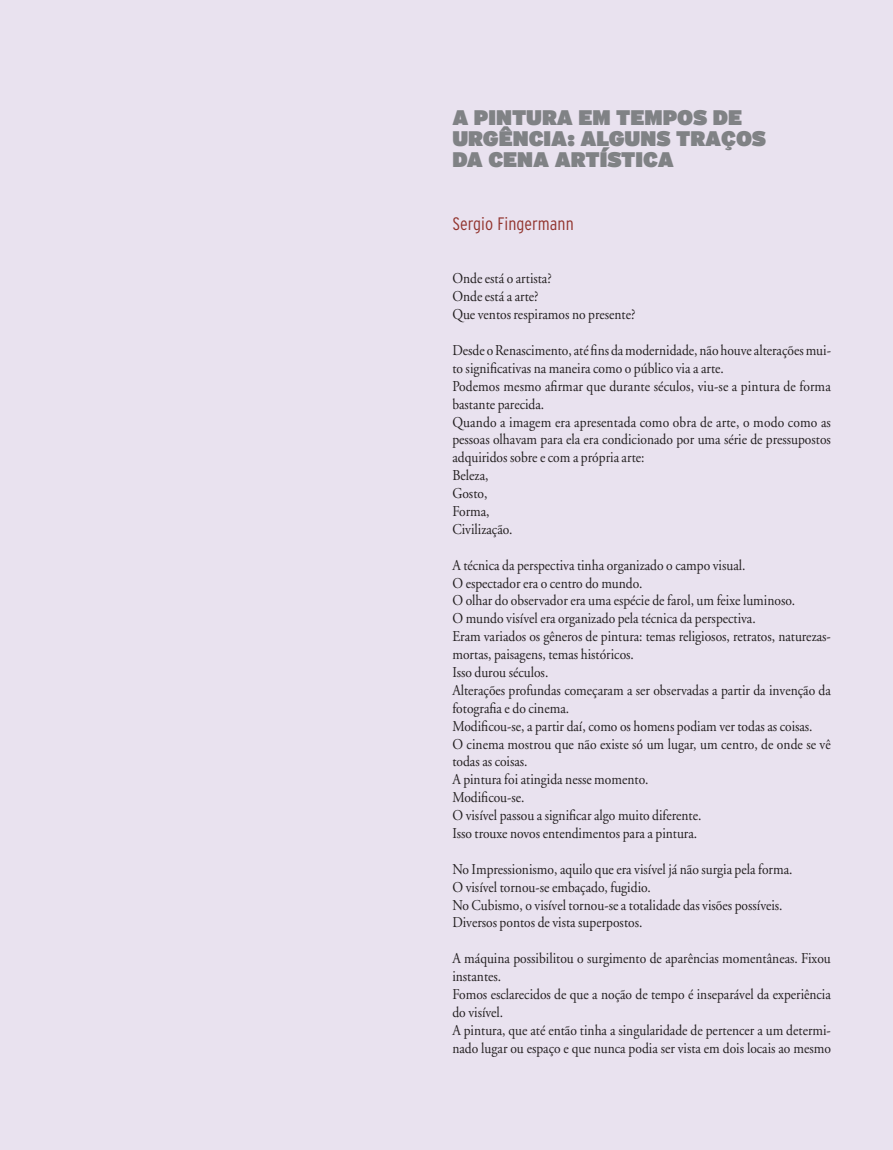
<style>
.page{position:relative;width:893px;height:1150px;background:#fff}
.page>*{position:absolute;margin:0;border:0;box-sizing:border-box;transform-origin:0 0}
.t1{font:900 21px/21px "Interstate";color:#808285}
.t2{font:300 condensed 18px "Interstate";color:#92342e}
.t3{font:15px/17.9px "Adobe Garamond";color:#231f20;scale:.9 1}
</style>
<div class="page">
<div style="left:0;top:0;width:893px;height:1149px;background:#e9e2ef"></div>
<h1 class="t1" style="left:452px;top:106px;width:315px">A PINTURA EM TEMPOS DE<br>URGÊNCIA: ALGUNS TRAÇOS<br>DA CENA ARTÍSTICA</h1>
<p class="t2" style="left:452px;top:213px;width:123px">Sergio Fingermann</p>
<p class="t3" style="left:452px;top:270px;width:205px">Onde está o artista?<br>Onde está a arte?<br>Que ventos respiramos no presente?</p>
<p class="t3" style="left:452px;top:342px;width:422px">Desde o Renascimento, até fins da modernidade, não houve alterações mui&shy;to significativas na maneira como o público via a arte.<br>Podemos mesmo afirmar que durante séculos, viu-se a pintura de forma bastante parecida.<br>Quando a imagem era apresentada como obra de arte, o modo como as pessoas olhavam para ela era condicionado por uma série de pressupostos adquiridos sobre e com a própria arte:<br>Beleza,<br>Gosto,<br>Forma,<br>Civilização.</p>
<p class="t3" style="left:452px;top:556px;width:422px">A técnica da perspectiva tinha organizado o campo visual.<br>O espectador era o centro do mundo.<br>O olhar do observador era uma espécie de farol, um feixe luminoso.<br>O mundo visível era organizado pela técnica da perspectiva.<br>Eram variados os gêneros de pintura: temas religiosos, retratos, naturezas&shy;mortas, paisagens, temas históricos.<br>Isso durou séculos.<br>Alterações profundas começaram a ser observadas a partir da invenção da fotografia e do cinema.<br>Modificou-se, a partir daí, como os homens podiam ver todas as coisas.<br>O cinema mostrou que não existe só um lugar, um centro, de onde se vê todas as coisas.<br>A pintura foi atingida nesse momento.<br>Modificou-se.<br>O visível passou a significar algo muito diferente.<br>Isso trouxe novos entendimentos para a pintura.</p>
<p class="t3" style="left:452px;top:860px;width:379px">No Impressionismo, aquilo que era visível já não surgia pela forma.<br>O visível tornou-se embaçado, fugidio.<br>No Cubismo, o visível tornou-se a totalidade das visões possíveis.<br>Diversos pontos de vista superpostos.</p>
<p class="t3" style="left:452px;top:949px;width:422px">A máquina possibilitou o surgimento de aparências momentâneas. Fixou instantes.<br>Fomos esclarecidos de que a noção de tempo é inseparável da experiência do visível.<br>A pintura, que até então tinha a singularidade de pertencer a um determi&shy;nado lugar ou espaço e que nunca podia ser vista em dois locais ao mesmo</p>
</div>
